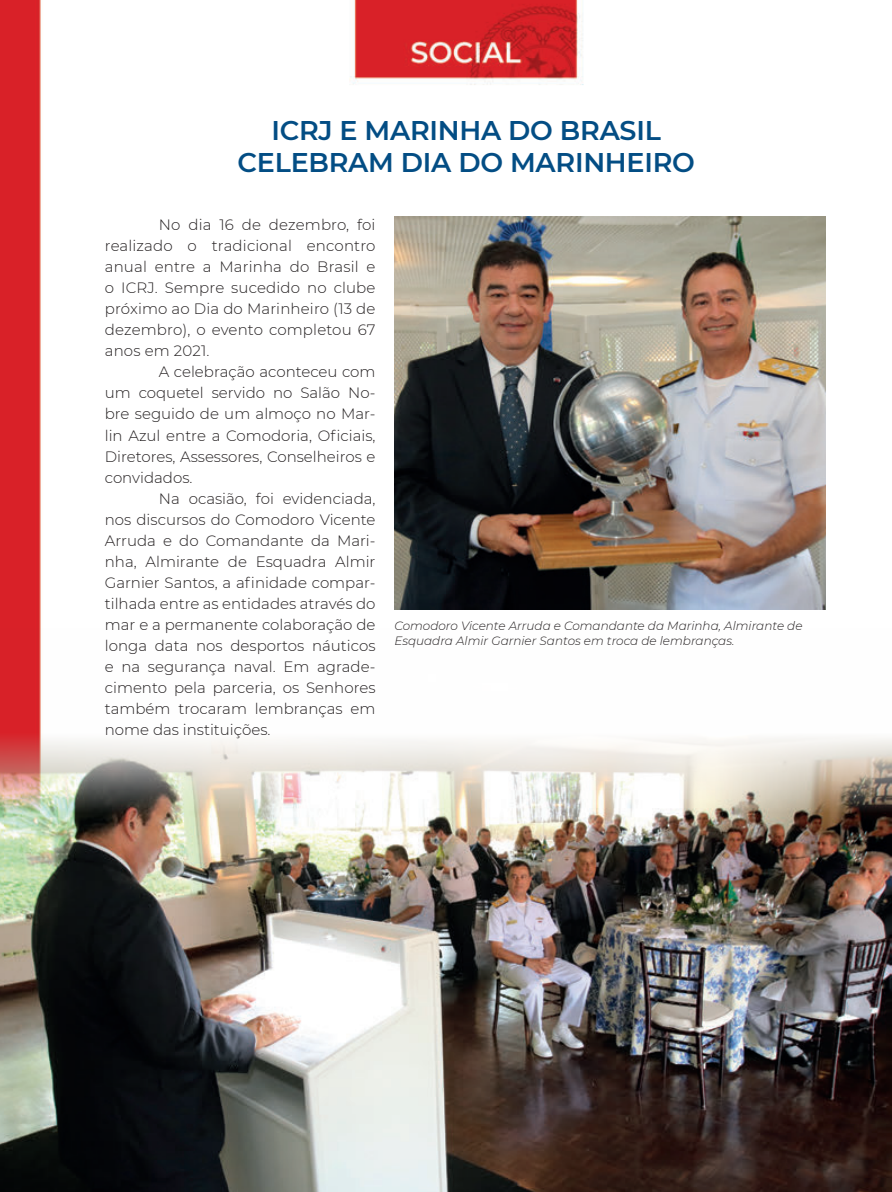
<style>
.page{position:relative;width:892px;height:1192px;background:#fff}
.page>*{position:absolute;margin:0;border:0;box-sizing:border-box;transform-origin:0 0}
.Titulo{font:600 27px "Montserrat";letter-spacing:-.01em;color:#034d84}
.Texto_Principal{font:300 15px/21px "Montserrat";color:#231f20;text-align:justify}
.Legenda_de_foto{font:italic 300 12px/15px "Montserrat";color:#231f20}
</style>
<div class="page">
<img style="left:0;top:0;width:826px;height:628px">
<img style="left:0;top:628px;width:892px;height:563px">
<img style="left:394px;top:216px;width:432px;height:393px">
<p class="Titulo" style="left:272px;top:111px;width:391px">ICRJ E MARINHA DO BRASIL</p>
<p class="Titulo" style="left:238px;top:143px;width:459px">CELEBRAM DIA DO MARINHEIRO</p>
<p class="Texto_Principal" style="left:105px;top:214px;width:272px;text-indent:54px">No dia 16 de dezembro, foi realizado o tradicional encontro anual entre a Marinha do Brasil e o ICRJ. Sempre sucedido no clube próximo ao Dia do Marinheiro (13 de dezembro), o evento completou 67 anos em 2021.</p>
<p class="Texto_Principal" style="left:105px;top:361px;width:272px;text-indent:54px">A celebração aconteceu com um coquetel servido no Salão No&shy;bre seguido de um almoço no Mar&shy;lin Azul entre a Comodoria, Oficiais, Diretores, Assessores, Conselheiros e convidados.</p>
<p class="Texto_Principal" style="left:105px;top:487px;width:272px;text-indent:54px">Na ocasião, foi evidenciada, nos discursos do Comodoro Vicente Arruda e do Comandante da Mari&shy;nha, Almirante de Esquadra Almir Garnier Santos, a afinidade compar&shy;tilhada entre as entidades através do mar e a permanente colaboração de longa data nos desportos náuticos e na segurança naval. Em agrade&shy;cimento pela parceria, os Senhores também trocaram lembranças em nome das instituições.</p>
<p class="Legenda_de_foto" style="left:394px;top:617px;width:410px">Comodoro Vicente Arruda e Comandante da Marinha, Almirante de<br>Esquadra Almir Garnier Santos em troca de lembranças.</p>
</div>
